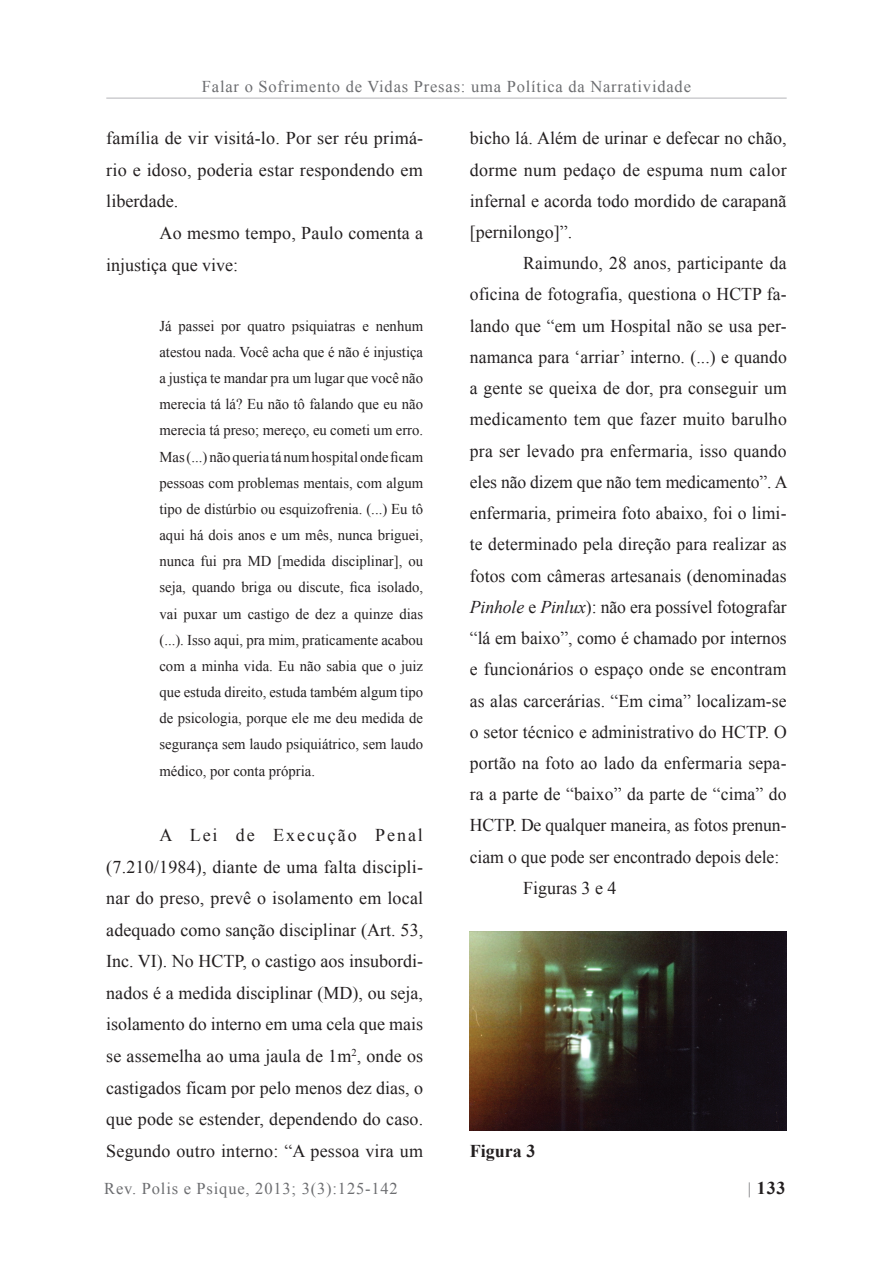
<style>
.page{position:relative;width:893px;height:1263px;background:#fff}
.page>*{position:absolute;margin:0;border:0;box-sizing:border-box;transform-origin:0 0}
.t1{font:18px/31.5px "Times New Roman";letter-spacing:.005em;color:#231f20;text-align:justify}
.t2{font:700 18px "Times New Roman";color:#231f20}
.t3{font:16.5px "Times New Roman";letter-spacing:.05em;color:#6c6d70}
.t4{font:15px/26.1px "Times New Roman";color:#231f20;text-align:justify}
.s1{font-style:italic}
.s2{font-weight:400;font-size:16.5px;color:#6c6d70}
</style>
<div class="page">
<hr style="left:106px;top:98px;width:681px;height:1px;background:#bcbdc0">
<img style="left:470px;top:932px;width:317px;height:198px">
<p class="t3" style="left:202px;top:76px;width:491px">Falar o Sofrimento de Vidas Presas: uma Política da Narratividade</p>
<p class="t1" style="left:106px;top:122px;width:319px">família de vir visitá-lo. Por ser réu primá&shy;rio e idoso, poderia estar respondendo em liberdade.</p>
<p class="t1" style="left:106px;top:217px;width:318px;text-indent:53px">Ao mesmo tempo, Paulo comenta a injustiça que vive:</p>
<p class="t4" style="left:159px;top:312px;width:265px">Já passei por quatro psiquiatras e nenhum atestou nada. Você acha que é não é injustiça a justiça te mandar pra um lugar que você não merecia tá lá? Eu não tô falando que eu não merecia tá preso; mereço, eu cometi um erro.<br>Mas (...) não queria tá num hospital onde ficam pessoas com problemas mentais, com algum tipo de distúrbio ou esquizofrenia. (...) Eu tô aqui há dois anos e um mês, nunca briguei, nunca fui pra MD [medida disciplinar], ou seja, quando briga ou discute, fica isolado, vai puxar um castigo de dez a quinze dias (...). Isso aqui, pra mim, praticamente acabou com a minha vida. Eu não sabia que o juiz que estuda direito, estuda também algum tipo de psicologia, porque ele me deu medida de segurança sem laudo psiquiátrico, sem laudo médico, por conta própria.</p>
<p class="t1" style="left:106px;top:819px;width:318px;text-indent:53px">A Lei de Execução Penal (7.210/1984), diante de uma falta discipli&shy;nar do preso, prevê o isolamento em local adequado como sanção disciplinar (Art. 53, Inc. VI). No HCTP, o castigo aos insubordi&shy;nados é a medida disciplinar (MD), ou seja, isolamento do interno em uma cela que mais se assemelha ao uma jaula de 1m<sup>2</sup>, onde os castigados ficam por pelo menos dez dias, o que pode se estender, dependendo do caso.<br>Segundo outro interno: “A pessoa vira um</p>
<p class="t1" style="left:470px;top:122px;width:318px">bicho lá. Além de urinar e defecar no chão, dorme num pedaço de espuma num calor infernal e acorda todo mordido de carapanã [pernilongo]”.</p>
<p class="t1" style="left:523px;top:247px;width:265px">Raimundo, 28 anos, participante da</p>
<p class="t1" style="left:470px;top:278px;width:318px">oficina de fotografia, questiona o HCTP fa-</p>
<p class="t1" style="left:470px;top:310px;width:318px">lando que “em um Hospital não se usa per-</p>
<p class="t1" style="left:470px;top:341px;width:318px">namanca para ‘arriar’ interno. (...) e quando</p>
<p class="t1" style="left:470px;top:372px;width:318px">a gente se queixa de dor, pra conseguir um</p>
<p class="t1" style="left:470px;top:403px;width:318px">medicamento tem que fazer muito barulho</p>
<p class="t1" style="left:470px;top:435px;width:318px">pra ser levado pra enfermaria, isso quando</p>
<p class="t1" style="left:470px;top:466px;width:319px">eles não dizem que não tem medicamento”. A</p>
<p class="t1" style="left:470px;top:497px;width:318px">enfermaria, primeira foto abaixo, foi o limi-</p>
<p class="t1" style="left:470px;top:528px;width:318px">te determinado pela direção para realizar as</p>
<p class="t1" style="left:470px;top:559px;width:318px">fotos com câmeras artesanais (denominadas</p>
<p class="t1" style="left:470px;top:591px;width:318px"><span class="s1">Pinhole</span> e <span class="s1">Pinlux</span>): não era possível fotografar</p>
<p class="t1" style="left:470px;top:622px;width:318px">“lá em baixo”, como é chamado por internos</p>
<p class="t1" style="left:470px;top:653px;width:318px">e funcionários o espaço onde se encontram</p>
<p class="t1" style="left:470px;top:684px;width:318px">as alas carcerárias. “Em cima” localizam-se</p>
<p class="t1" style="left:470px;top:716px;width:318px">o setor técnico e administrativo do HCTP. O</p>
<p class="t1" style="left:470px;top:747px;width:318px">portão na foto ao lado da enfermaria sepa-</p>
<p class="t1" style="left:470px;top:778px;width:318px">ra a parte de “baixo” da parte de “cima” do</p>
<p class="t1" style="left:470px;top:809px;width:318px">HCTP. De qualquer maneira, as fotos prenun-</p>
<p class="t1" style="left:470px;top:841px;width:311px">ciam o que pode ser encontrado depois dele:</p>
<p class="t1" style="left:523px;top:872px;width:95px">Figuras 3 e 4</p>
<p class="t2" style="left:470px;top:1138px;width:67px">Figura 3</p>
<p class="t3" style="left:104px;top:1178px;width:295px">Rev. Polis e Psique, 2013; 3(3):125-142</p>
<p class="t2" style="left:748px;top:1176px;width:39px"><span class="s2">|</span> 133</p>
</div>
